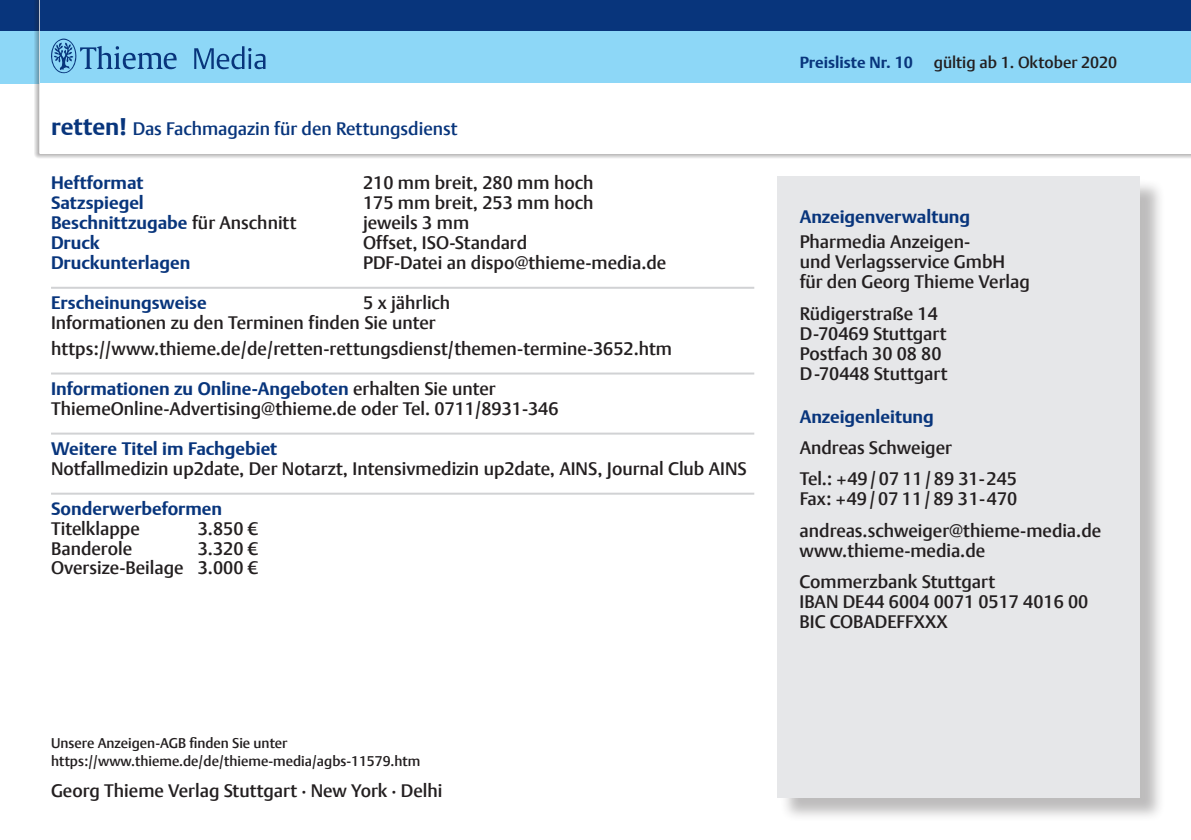
<style>
.page{position:relative;width:1191px;height:840px;background:#fff}
.page>*{position:absolute;margin:0;border:0;box-sizing:border-box;transform-origin:0 0}
.t1{font:500 18px/20px "Thieme Argo 2011";color:#231f20}
.t2{font:700 18px "Thieme Argo 2011";color:#08357c}
.t3{font:500 18px "Thieme Argo 2011";color:#08357c}
.t4{font:500 16px "Thieme Argo 2011";color:#231f20}
.t5{font:700 16px "Thieme Argo 2011";color:#08357c}
.t6{font:500 14px/18px "Thieme Argo 2011";color:#231f20}
.s1{font-weight:700;font-size:24px}
.s2{font-weight:500;color:#231f20}
.s3{font-weight:700;color:#08357c}
</style>
<div class="page">
<div style="left:0;top:0;width:1191px;height:31px;background:#08357c"></div>
<div style="left:0;top:31px;width:1191px;height:52px;background:#8dd7f7"></div>
<div style="left:34px;top:0;width:1157px;height:158px;background:#231f20;opacity:.75"></div>
<div style="left:40px;top:0;width:1151px;height:31px;background:#08357c"></div>
<div style="left:40px;top:31px;width:1151px;height:52px;background:#8dd7f7"></div>
<div style="left:40px;top:83px;width:1151px;height:71px;background:#fff"></div>
<svg style="left:194px;top:46px;width:71px;height:23px"></svg>
<svg style="left:51px;top:39px;width:126px;height:35px"></svg>
<div style="left:779px;top:179px;width:386px;height:643px;background:#231f20;opacity:.3"></div>
<div style="left:777px;top:176px;width:363px;height:621px;background:#e6e7e9"></div>
<hr style="left:52px;top:286px;width:701px;height:2px;background:#d1d2d4">
<hr style="left:52px;top:372px;width:701px;height:2px;background:#d1d2d4">
<hr style="left:52px;top:432px;width:701px;height:2px;background:#d1d2d4">
<hr style="left:52px;top:492px;width:701px;height:2px;background:#d1d2d4">
<p class="t3" style="left:51px;top:116px;width:408px"><span class="s1">retten!</span> Das Fachmagazin für den Rettungsdienst</p>
<p class="t2" style="left:51px;top:170px;width:94px">Heftformat</p>
<p class="t1" style="left:363px;top:172px;width:232px">210 mm breit, 280 mm hoch</p>
<p class="t2" style="left:51px;top:190px;width:94px">Satzspiegel</p>
<p class="t1" style="left:363px;top:192px;width:232px">175 mm breit, 253 mm hoch</p>
<p class="t2" style="left:51px;top:210px;width:247px">Beschnittzugabe <span class="s2">für Anschnitt</span></p>
<p class="t1" style="left:363px;top:212px;width:107px">jeweils 3 mm</p>
<p class="t2" style="left:51px;top:230px;width:50px">Druck</p>
<p class="t1" style="left:363px;top:232px;width:166px">Offset, ISO-Standard</p>
<p class="t2" style="left:51px;top:250px;width:141px">Druckunterlagen</p>
<p class="t1" style="left:363px;top:252px;width:305px">PDF-Datei an dispo@thieme-media.de</p>
<p class="t2" style="left:51px;top:290px;width:157px">Erscheinungsweise</p>
<p class="t1" style="left:51px;top:292px;width:401px;text-indent:312px">5 x jährlich<br>Informationen zu den Terminen finden Sie unter</p>
<p class="t1" style="left:51px;top:337px;width:622px">https://www.thieme.de/de/retten-rettungsdienst/themen-termine-3652.htm</p>
<p class="t1" style="left:51px;top:377px;width:509px"><span class="s3">Informationen zu Online-Angeboten</span> erhalten Sie unter<br>ThiemeOnline-Advertising@thieme.de oder Tel. 0711/8931-346</p>
<p class="t2" style="left:51px;top:436px;width:228px">Weitere Titel im Fachgebiet</p>
<p class="t1" style="left:51px;top:457px;width:697px">Notfallmedizin up2date, Der Notarzt, Intensivmedizin up2date, AINS, Journal Club AINS</p>
<p class="t2" style="left:51px;top:496px;width:173px">Sonderwerbeformen</p>
<p class="t1" style="left:51px;top:517px;width:90px">Titelklappe</p>
<p class="t1" style="left:198px;top:517px;width:62px">3.850 €</p>
<p class="t1" style="left:51px;top:537px;width:83px">Banderole</p>
<p class="t1" style="left:51px;top:537px;width:208px;text-align:right">3.320 €<br>Oversize-Beilage 3.000 €</p>
<p class="t6" style="left:51px;top:733px;width:371px">Unsere Anzeigen-AGB finden Sie unter https://www.thieme.de/de/thieme-media/agbs-11579.htm</p>
<p class="t1" style="left:51px;top:780px;width:393px">Georg Thieme Verlag Stuttgart · New York · Delhi</p>
<p class="t5" style="left:799px;top:52px;width:115px">Preisliste Nr. 10</p>
<p class="t4" style="left:933px;top:52px;width:185px">gültig ab 1. Oktober 2020</p>
<p class="t2" style="left:799px;top:204px;width:172px">Anzeigenverwaltung</p>
<p class="t1" style="left:799px;top:231px;width:232px">Pharmedia Anzeigen-<br>und Verlagsservice GmbH für den Georg Thieme Verlag</p>
<p class="t1" style="left:799px;top:303px;width:149px">Rüdigerstraße 14<br>D-70469 Stuttgart<br>Postfach 30 08 80<br>D-70448 Stuttgart</p>
<p class="t2" style="left:799px;top:404px;width:136px">Anzeigenleitung</p>
<p class="t1" style="left:799px;top:431px;width:219px;line-height:31.4px">Andreas Schweiger<br>Tel.: +49 / 07 11 / 89 31- 245</p>
<p class="t1" style="left:799px;top:482px;width:303px;line-height:31.4px">Fax: +49 / 07 11 / 89 31- 470 andreas.schweiger@thieme-media.de</p>
<p class="t1" style="left:799px;top:534px;width:197px;line-height:31.4px">www.thieme-media.de<br>Commerzbank Stuttgart</p>
<p class="t1" style="left:799px;top:591px;width:290px">IBAN DE44 6004 0071 0517 4016 00<br>BIC COBADEFFXXX</p>
</div>
